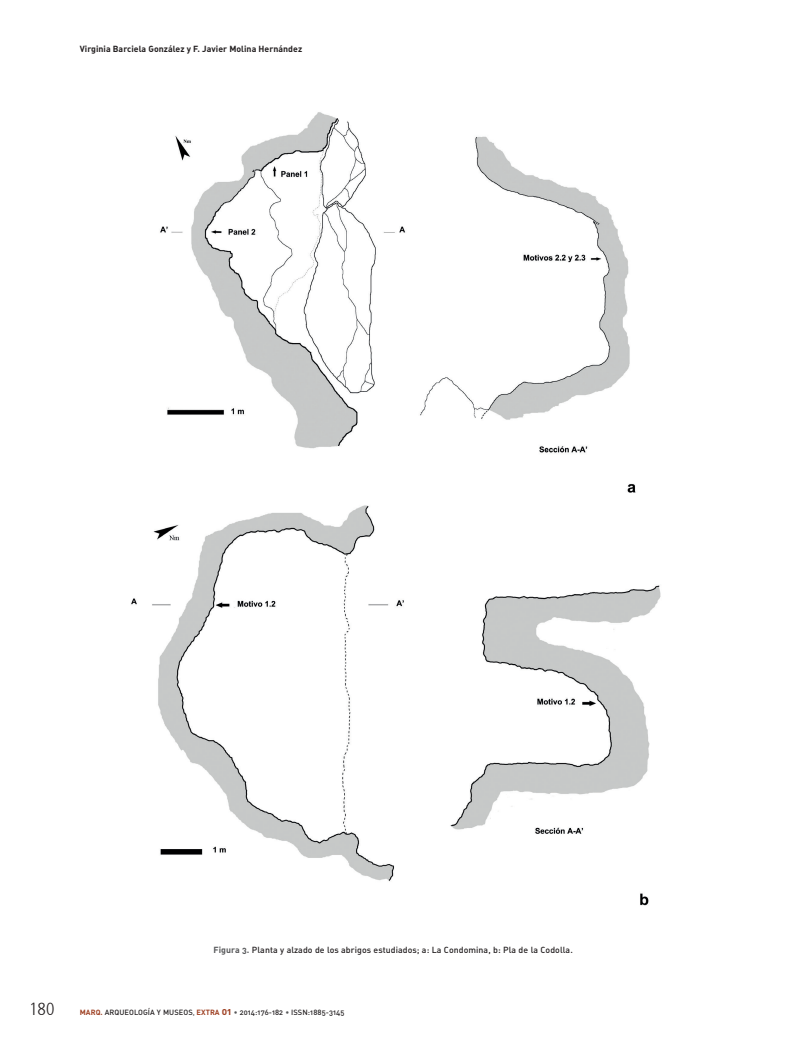
<style>
.page{position:relative;width:794px;height:1042px;background:#fff}
.page>*{position:absolute;margin:0;border:0;box-sizing:border-box;transform-origin:0 0}
.t1{font:300 condensed 17.5px "Frutiger 47";color:#231f20}
.t2{font:8.75px "DIN Medium Alternate";letter-spacing:.005em;color:#231f20}
.t3{font:8.75px "DIN Bold Alternate";letter-spacing:.005em;color:#231f20}
.t4{font:7.5px "DIN Medium Alternate";letter-spacing:.005em;color:#231f20}
.s1{font-family:"DIN Bold Alternate";color:#57585a}
.s2{font-family:"DIN Bold Alternate";color:#9f4225}
.s3{color:#57585a}
.s4{font-family:"DIN Bold Alternate";font-size:10px;color:#9f4225}
</style>
<div class="page">
<img style="left:131px;top:112px;width:530px;height:794px">
<p class="t3" style="left:80px;top:43px;width:224px">Virginia Barciela González y F. Javier Molina Hernández</p>
<p class="t2" style="left:213px;top:944px;width:361px"><span class="s1">Figura 3.</span> Planta y alzado de los abrigos estudiados; a: La Condomina, b: Pla de la Codolla.</p>
<h1 class="t1" style="left:29px;top:999px;width:27px">180</h1>
<p class="t4" style="left:80px;top:1007px;width:266px"><span class="s2">MARQ.</span> ARQUEOLOGÍA Y MUSEOS<span class="s3">,</span> <span class="s2">EXTRA</span> <span class="s4">01</span> <span class="s3">•</span> 2014:176-182 <span class="s3">•</span> ISSN:1885-3145</p>
</div>
